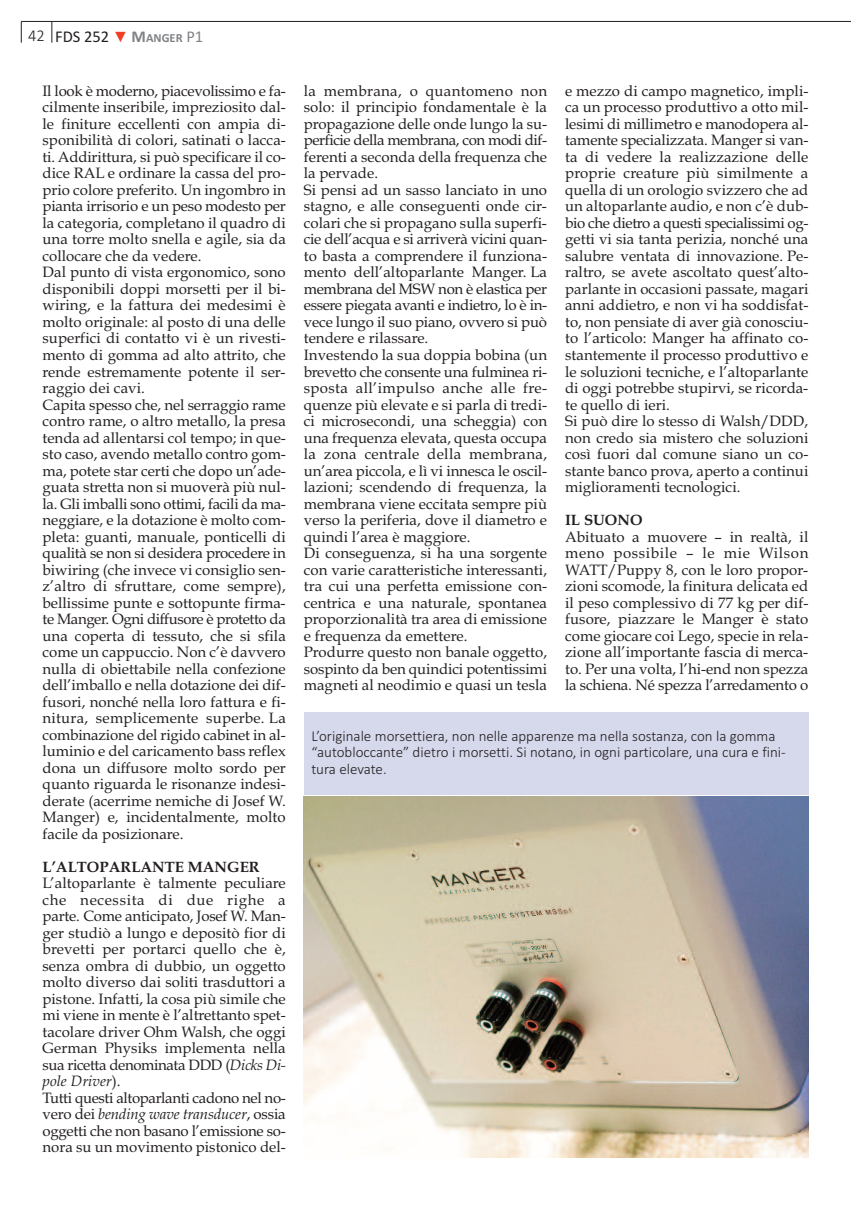
<style>
.page{position:relative;width:851px;height:1212px;background:#fff}
.page>*{position:absolute;margin:0;border:0;box-sizing:border-box;transform-origin:0 0}
.t1{font:16.5px "Calibri";color:#231f20}
.t2{font:15px/16.5px "Book Antiqua";letter-spacing:.005em;color:#231f20}
.t3{font:300 15px/16.5px "Calibri";color:#231f20}
.t4{font:700 15px "Book Antiqua";letter-spacing:.005em;color:#231f20}
.s1{font-weight:300}
.s2{font-family:"Arial";font-size:15px;color:#ef3e25}
.s3{font-weight:700;color:#808285}
.s4{font-weight:700;font-size:12.3px;color:#808285}
.s5{color:#808285}
.s6{font-style:italic}
</style>
<div class="page">
<svg style="left:21px;top:22px;width:1px;height:21px"></svg>
<hr style="left:21px;top:21px;width:829px;height:1px;background:#231f20">
<svg style="left:52px;top:22px;width:1px;height:21px"></svg>
<img style="left:304px;top:796px;width:504px;height:362px">
<div style="left:304px;top:712px;width:504px;height:83px;background:#d6d8ec"></div>
<p class="t1" style="left:28px;top:26px;width:176px"><span class="s1">42</span> FDS 252 <span class="s2">▼</span> <span class="s3">M</span><span class="s4">ANGER</span> <span class="s5">P1</span></p>
<p class="t2" style="left:43px;top:83px;width:245px">Il look è moderno, piacevolissimo e fa&shy;cilmente inseribile, impreziosito dal&shy;le finiture eccellenti con ampia di&shy;sponibilità di colori, satinati o lacca&shy;ti. Addirittura, si può specificare il co&shy;dice RAL e ordinare la cassa del pro&shy;prio colore preferito. Un ingombro in pianta irrisorio e un peso modesto per la categoria, completano il quadro di una torre molto snella e agile, sia da collocare che da vedere.<br>Dal punto di vista ergonomico, sono disponibili doppi morsetti per il bi&shy;wiring, e la fattura dei medesimi è molto originale: al posto di una delle superfici di contatto vi è un rivesti&shy;mento di gomma ad alto attrito, che rende estremamente potente il ser&shy;raggio dei cavi.<br>Capita spesso che, nel serraggio rame contro rame, o altro metallo, la presa tenda ad allentarsi col tempo; in que&shy;sto caso, avendo metallo contro gom&shy;ma, potete star certi che dopo un’ade&shy;guata stretta non si muoverà più nul&shy;la. Gli imballi sono ottimi, facili da ma&shy;neggiare, e la dotazione è molto com&shy;pleta: guanti, manuale, ponticelli di qualità se non si desidera procedere in biwiring (che invece vi consiglio sen&shy;z’altro di sfruttare, come sempre), bellissime punte e sottopunte firma&shy;te Manger. Ogni diffusore è protetto da una coperta di tessuto, che si sfila come un cappuccio. Non c’è davvero nulla di obiettabile nella confezione dell’imballo e nella dotazione dei dif&shy;fusori, nonché nella loro fattura e fi&shy;nitura, semplicemente superbe. La combinazione del rigido cabinet in al&shy;luminio e del caricamento bass reflex dona un diffusore molto sordo per quanto riguarda le risonanze indesi&shy;derate (acerrime nemiche di Josef W.<br>Manger) e, incidentalmente, molto facile da posizionare.</p>
<p class="t4" style="left:43px;top:857px;width:219px">L’ALTOPARLANTE MANGER</p>
<p class="t2" style="left:42px;top:875px;width:245px">L’altoparlante è talmente peculiare che necessita di due righe a parte. Come anticipato, Josef W. Man&shy;ger studiò a lungo e depositò fior di brevetti per portarci quello che è, senza ombra di dubbio, un oggetto molto diverso dai soliti trasduttori a pistone. Infatti, la cosa più simile che mi viene in mente è l’altrettanto spet&shy;tacolare driver Ohm Walsh, che oggi German Physiks implementa nella sua ricetta denominata DDD (<span class="s6">Dicks Di&shy;pole Driver</span>).<br>Tutti questi altoparlanti cadono nel no&shy;vero dei <span class="s6">bending wave transducer</span>, ossia oggetti che non basano l’emissione so&shy;nora su un movimento pistonico del-</p>
<p class="t2" style="left:304px;top:83px;width:245px">la membrana, o quantomeno non solo: il principio fondamentale è la propagazione delle onde lungo la su&shy;perficie della membrana, con modi dif&shy;ferenti a seconda della frequenza che la pervade.<br>Si pensi ad un sasso lanciato in uno stagno, e alle conseguenti onde cir&shy;colari che si propagano sulla superfi&shy;cie dell’acqua e si arriverà vicini quan&shy;to basta a comprendere il funziona&shy;mento dell’altoparlante Manger. La membrana del MSW non è elastica per essere piegata avanti e indietro, lo è in&shy;vece lungo il suo piano, ovvero si può tendere e rilassare.<br>Investendo la sua doppia bobina (un brevetto che consente una fulminea ri&shy;sposta all’impulso anche alle fre&shy;quenze più elevate e si parla di tredi&shy;ci microsecondi, una scheggia) con una frequenza elevata, questa occupa la zona centrale della membrana, un’area piccola, e lì vi innesca le oscil&shy;lazioni; scendendo di frequenza, la membrana viene eccitata sempre più verso la periferia, dove il diametro e quindi l’area è maggiore.<br>Di conseguenza, si ha una sorgente con varie caratteristiche interessanti, tra cui una perfetta emissione con&shy;centrica e una naturale, spontanea proporzionalità tra area di emissione e frequenza da emettere.<br>Produrre questo non banale oggetto, sospinto da ben quindici potentissimi magneti al neodimio e quasi un tesla</p>
<p class="t2" style="left:565px;top:83px;width:245px">e mezzo di campo magnetico, impli&shy;ca un processo produttivo a otto mil&shy;lesimi di millimetro e manodopera al&shy;tamente specializzata. Manger si van&shy;ta di vedere la realizzazione delle proprie creature più similmente a quella di un orologio svizzero che ad un altoparlante audio, e non c’è dub&shy;bio che dietro a questi specialissimi og&shy;getti vi sia tanta perizia, nonché una salubre ventata di innovazione. Pe&shy;raltro, se avete ascoltato quest’alto&shy;parlante in occasioni passate, magari anni addietro, e non vi ha soddisfat&shy;to, non pensiate di aver già conosciu&shy;to l’articolo: Manger ha affinato co&shy;stantemente il processo produttivo e le soluzioni tecniche, e l’altoparlante di oggi potrebbe stupirvi, se ricorda&shy;te quello di ieri.<br>Si può dire lo stesso di Walsh/DDD, non credo sia mistero che soluzioni così fuori dal comune siano un co&shy;stante banco prova, aperto a continui miglioramenti tecnologici.</p>
<p class="t4" style="left:565px;top:511px;width:79px">IL SUONO</p>
<p class="t2" style="left:565px;top:528px;width:245px;text-align:justify">Abituato a muovere – in realtà, il meno possibile – le mie Wilson WATT/Puppy 8, con le loro propor&shy;zioni scomode, la finitura delicata ed il peso complessivo di 77 kg per dif&shy;fusore, piazzare le Manger è stato come giocare coi Lego, specie in rela&shy;zione all’importante fascia di merca&shy;to. Per una volta, l’hi-end non spezza la schiena. Né spezza l’arredamento o</p>
<p class="t3" style="left:311px;top:727px;width:476px">L’originale morsettiera, non nelle apparenze ma nella sostanza, con la gomma “autobloccante” dietro i morsetti. Si notano, in ogni particolare, una cura e fini&shy;tura elevate.</p>
</div>
